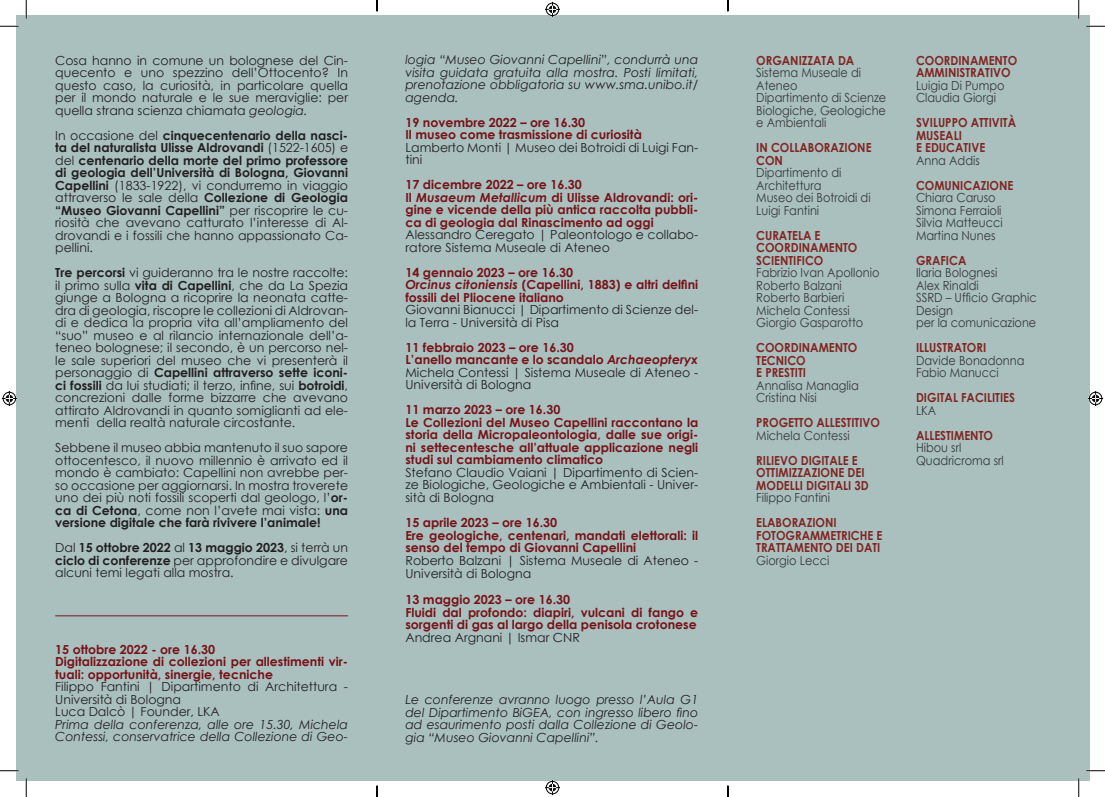
<style>
.page{position:relative;width:1105px;height:797px;background:#fff}
.page>*{position:absolute;margin:0;border:0;box-sizing:border-box;transform-origin:0 0}
.t1{font:12.5px/12.5px "Century Gothic";color:#231f20}
.t2{font:700 12.5px/12.5px "Century Gothic";color:#771318}
.t3{font:12.5px/12.5px "Century Gothic";color:#383839;scale:.91 1}
.t4{font:700 12.5px/12.5px "Century Gothic";color:#231f20;text-align:justify}
.t5{font:italic 12.5px/12.5px "Century Gothic";color:#231f20;text-align:justify}
.t6{font:700 12.5px/12.5px "Century Gothic";color:#802622;scale:.91 1}
.s1{font-style:italic}
.s2{font-weight:400}
.s3{font-weight:700}
.s4{font-weight:700;color:#771318}
.s5{font-weight:700;font-style:italic;color:#771318}
</style>
<div class="page">
<div style="left:16px;top:16px;width:1073px;height:765px;background:#aac0bf"></div>
<hr style="left:55px;top:615px;width:293px;height:1px;background:#781419">
<svg style="left:0;top:25px;width:19px;height:2px"></svg>
<svg style="left:1086px;top:25px;width:19px;height:2px"></svg>
<svg style="left:0;top:770px;width:19px;height:1px"></svg>
<svg style="left:1086px;top:770px;width:19px;height:1px"></svg>
<svg style="left:25px;top:0;width:2px;height:19px"></svg>
<svg style="left:25px;top:778px;width:2px;height:19px"></svg>
<svg style="left:1078px;top:0;width:1px;height:19px"></svg>
<svg style="left:1078px;top:778px;width:1px;height:19px"></svg>
<svg style="left:545px;top:2px;width:15px;height:15px"></svg>
<svg style="left:545px;top:780px;width:15px;height:15px"></svg>
<svg style="left:2px;top:391px;width:15px;height:15px"></svg>
<svg style="left:1088px;top:391px;width:15px;height:15px"></svg>
<svg style="left:376px;top:0;width:2px;height:11px"></svg>
<svg style="left:376px;top:785px;width:2px;height:12px"></svg>
<svg style="left:727px;top:0;width:2px;height:11px"></svg>
<svg style="left:727px;top:785px;width:2px;height:12px"></svg>
<p class="t1" style="left:55px;top:54px;width:294px;text-align:justify">Cosa hanno in comune un bolognese del Cin&shy;quecento e uno spezzino dell’Ottocento? In questo caso, la curiosità, in particolare quella per il mondo naturale e le sue meraviglie: per quella strana scienza chiamata <span class="s1">geologia.</span></p>
<p class="t4" style="left:55px;top:128px;width:294px"><span class="s2">In occasione del</span> cinquecentenario della nasci&shy;ta del naturalista Ulisse Aldrovandi <span class="s2">(1522-1605) e del</span> centenario della morte del primo professore di geologia dell’Università di Bologna, Giovanni Capellini <span class="s2">(1833-1922), vi condurremo in viaggio attraverso le sale della</span> Collezione di Geologia “Museo Giovanni Capellini” <span class="s2">per riscoprire le cu&shy;riosità che avevano catturato l’interesse di Al&shy;drovandi e i fossili che hanno appassionato Ca&shy;pellini.</span></p>
<p class="t1" style="left:55px;top:266px;width:294px;text-align:justify"><span class="s3">Tre percorsi</span> vi guideranno tra le nostre raccolte: il primo sulla <span class="s3">vita di Capellini</span>, che da La Spezia giunge a Bologna a ricoprire la neonata catte&shy;dra di geologia, riscopre le collezioni di Aldrovan&shy;di e dedica la propria vita all’ampliamento del “suo” museo e al rilancio internazionale dell’a&shy;teneo bolognese; il secondo, è un percorso nel&shy;le sale superiori del museo che vi presenterà il personaggio di <span class="s3">Capellini attraverso sette iconi&shy;ci fossili</span> da lui studiati; il terzo, infine, sui <span class="s3">botroidi</span>, concrezioni dalle forme bizzarre che avevano attirato Aldrovandi in quanto somiglianti ad ele&shy;menti della realtà naturale circostante.</p>
<p class="t1" style="left:55px;top:441px;width:294px;text-align:justify">Sebbene il museo abbia mantenuto il suo sapore ottocentesco, il nuovo millennio è arrivato ed il mondo è cambiato: Capellini non avrebbe per&shy;so occasione per aggiornarsi. In mostra troverete uno dei più noti fossili scoperti dal geologo, l’<span class="s3">or&shy;ca di Cetona</span>, come non l’avete mai vista: <span class="s3">una versione digitale che farà rivivere l’animale!</span></p>
<p class="t1" style="left:55px;top:541px;width:294px;text-align:justify">Dal <span class="s3">15 ottobre 2022</span> al <span class="s3">13 maggio 2023</span>, si terrà un <span class="s3">ciclo di conferenze</span> per approfondire e divulgare alcuni temi legati alla mostra.</p>
<p class="t2" style="left:55px;top:642px;width:294px">15 ottobre 2022 - ore 16.30<br>Digitalizzazione di collezioni per allestimenti vir&shy;tuali: opportunità, sinergie, tecniche</p>
<p class="t1" style="left:55px;top:680px;width:294px">Filippo Fantini | Dipartimento di Architettura -<br>Università di Bologna<br>Luca Dalcò | Founder, LKA</p>
<p class="t5" style="left:55px;top:717px;width:294px">Prima della conferenza, alle ore 15.30, Michela<br>Contessi, conservatrice della Collezione di Geo-</p>
<p class="t5" style="left:405px;top:53px;width:294px">logia “Museo Giovanni Capellini”, condurrà una visita guidata gratuita alla mostra. Posti limitati, prenotazione obbligatoria su www.sma.unibo.it/ agenda.</p>
<p class="t2" style="left:405px;top:115px;width:238px">19 novembre 2022 – ore 16.30<br>Il museo come trasmissione di curiosità</p>
<p class="t1" style="left:405px;top:141px;width:294px">Lamberto Monti | Museo dei Botroidi di Luigi Fan&shy;tini</p>
<p class="t2" style="left:405px;top:178px;width:294px">17 dicembre 2022 – ore 16.30<br>Il <span class="s1">Musaeum Metallicum</span> di Ulisse Aldrovandi: ori&shy;gine e vicende della più antica raccolta pubbli&shy;ca di geologia dal Rinascimento ad oggi</p>
<p class="t1" style="left:405px;top:228px;width:294px">Alessandro Ceregato | Paleontologo e collabo&shy;ratore Sistema Museale di Ateneo</p>
<p class="t2" style="left:405px;top:265px;width:294px">14 gennaio 2023 – ore 16.30<br><span class="s1">Orcinus citoniensis</span> (Capellini, 1883) e altri delfini fossili del Pliocene italiano</p>
<p class="t1" style="left:405px;top:303px;width:294px">Giovanni Bianucci | Dipartimento di Scienze del&shy;la Terra - Università di Pisa</p>
<p class="t1" style="left:405px;top:341px;width:294px"><span class="s4">11 febbraio 2023 – ore 16.30<br>L’anello mancante e lo scandalo</span> <span class="s5">Archaeopteryx </span>Michela Contessi | Sistema Museale di Ateneo - Università di Bologna</p>
<p class="t2" style="left:405px;top:403px;width:294px">11 marzo 2023 – ore 16.30<br>Le Collezioni del Museo Capellini raccontano la storia della Micropaleontologia, dalle sue origi&shy;ni settecentesche all’attuale applicazione negli studi sul cambiamento climatico</p>
<p class="t1" style="left:405px;top:466px;width:294px;text-align:justify">Stefano Claudio Vaiani | Dipartimento di Scien&shy;ze Biologiche, Geologiche e Ambientali - Univer&shy;sità di Bologna</p>
<p class="t2" style="left:405px;top:515px;width:294px">15 aprile 2023 – ore 16.30<br>Ere geologiche, centenari, mandati elettorali: il senso del tempo di Giovanni Capellini</p>
<p class="t1" style="left:405px;top:554px;width:294px">Roberto Balzani | Sistema Museale di Ateneo -<br>Università di Bologna</p>
<p class="t2" style="left:405px;top:593px;width:294px">13 maggio 2023 – ore 16.30<br>Fluidi dal profondo: diapiri, vulcani di fango e sorgenti di gas al largo della penisola crotonese</p>
<p class="t1" style="left:405px;top:631px;width:176px">Andrea Argnani | Ismar CNR</p>
<p class="t5" style="left:405px;top:693px;width:294px">Le conferenze avranno luogo presso l’Aula G1 del Dipartimento BiGEA, con ingresso libero fino ad esaurimento posti dalla Collezione di Geolo&shy;gia “Museo Giovanni Capellini”.</p>
<p class="t6" style="left:756px;top:53px;width:109px">ORGANIZZATA DA</p>
<p class="t3" style="left:756px;top:66px;width:144px">Sistema Museale di<br>Ateneo<br>Dipartimento di Scienze<br>Biologiche, Geologiche e Ambientali</p>
<p class="t6" style="left:756px;top:141px;width:128px">IN COLLABORAZIONE<br>CON</p>
<p class="t3" style="left:756px;top:166px;width:127px">Dipartimento di<br>Architettura<br>Museo dei Botroidi di<br>Luigi Fantini</p>
<p class="t6" style="left:756px;top:228px;width:113px">CURATELA E<br>COORDINAMENTO<br>SCIENTIFICO</p>
<p class="t3" style="left:756px;top:266px;width:137px">Fabrizio Ivan Apollonio<br>Roberto Balzani<br>Roberto Barbieri<br>Michela Contessi<br>Giorgio Gasparotto</p>
<p class="t6" style="left:756px;top:341px;width:113px">COORDINAMENTO<br>TECNICO<br>E PRESTITI</p>
<p class="t3" style="left:756px;top:379px;width:114px">Annalisa Managlia<br>Cristina Nisi</p>
<p class="t6" style="left:756px;top:416px;width:137px">PROGETTO ALLESTITIVO</p>
<p class="t3" style="left:756px;top:429px;width:104px">Michela Contessi</p>
<p class="t6" style="left:756px;top:453px;width:125px">RILIEVO DIGITALE E<br>OTTIMIZZAZIONE DEI<br>MODELLI DIGITALI 3D</p>
<p class="t3" style="left:756px;top:491px;width:83px">Filippo Fantini</p>
<p class="t6" style="left:756px;top:516px;width:140px">ELABORAZIONI<br>FOTOGRAMMETRICHE E<br>TRATTAMENTO DEI DATI</p>
<p class="t3" style="left:756px;top:554px;width:82px">Giorgio Lecci</p>
<p class="t6" style="left:916px;top:53px;width:113px">COORDINAMENTO<br>AMMINISTRATIVO</p>
<p class="t3" style="left:916px;top:79px;width:99px">Luigia Di Pumpo<br>Claudia Giorgi</p>
<p class="t6" style="left:916px;top:116px;width:112px">SVILUPPO ATTIVITÀ<br>MUSEALI<br>E EDUCATIVE</p>
<p class="t3" style="left:916px;top:154px;width:72px">Anna Addis</p>
<p class="t6" style="left:916px;top:178px;width:109px">COMUNICAZIONE</p>
<p class="t3" style="left:916px;top:191px;width:97px">Chiara Caruso<br>Simona Ferraioli<br>Silvia Matteucci<br>Martina Nunes</p>
<p class="t6" style="left:916px;top:253px;width:57px">GRAFICA</p>
<p class="t3" style="left:916px;top:266px;width:134px">Ilaria Bolognesi<br>Alex Rinaldi<br>SSRD – Ufficio Graphic<br>Design<br>per la comunicazione</p>
<p class="t6" style="left:916px;top:341px;width:79px">ILLUSTRATORI</p>
<p class="t3" style="left:916px;top:354px;width:121px">Davide Bonadonna<br>Fabio Manucci</p>
<p class="t6" style="left:916px;top:391px;width:110px">DIGITAL FACILITIES</p>
<p class="t3" style="left:916px;top:404px;width:24px">LKA</p>
<p class="t6" style="left:916px;top:428px;width:86px">ALLESTIMENTO</p>
<p class="t3" style="left:916px;top:441px;width:98px">Hibou srl<br>Quadricroma srl</p>
</div>
